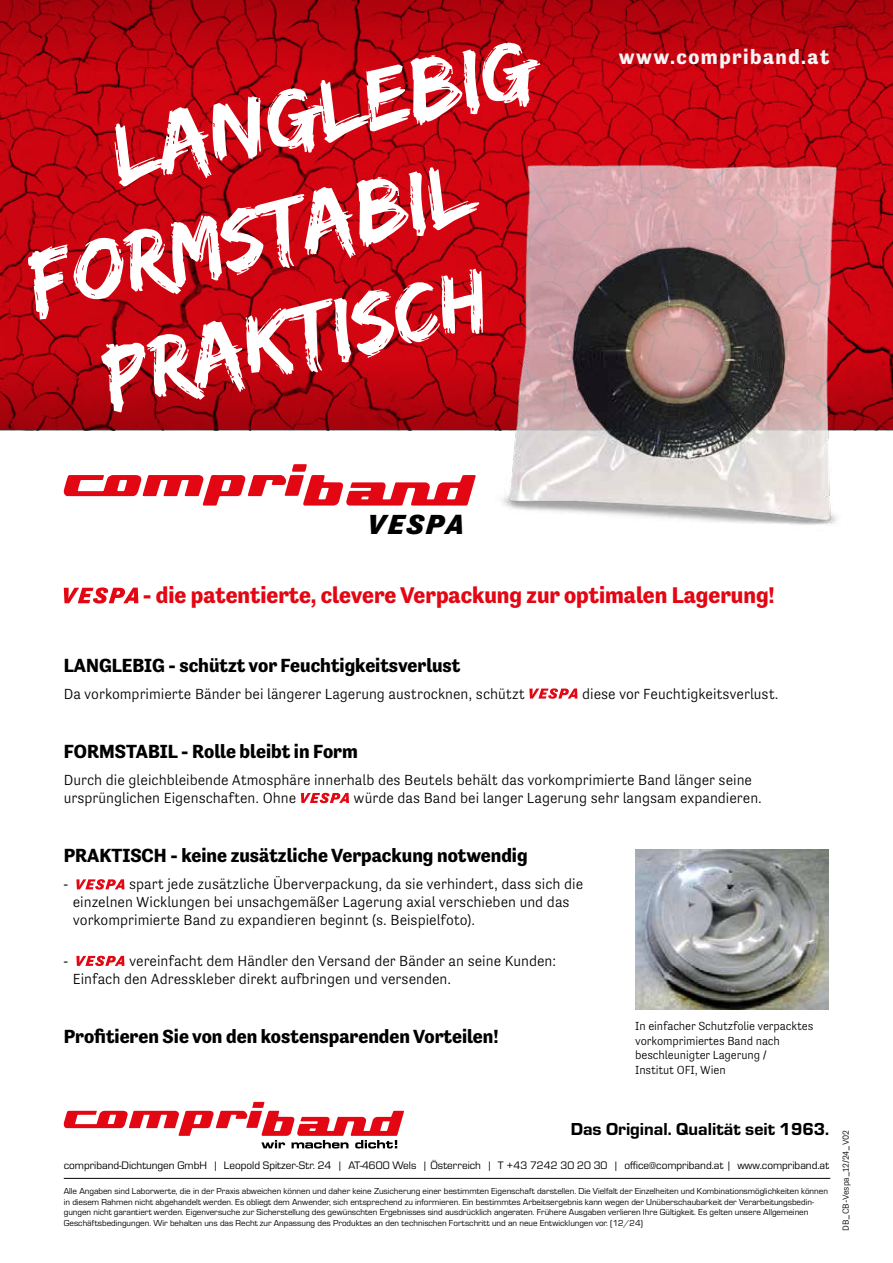
<style>
.page{position:relative;width:893px;height:1263px;background:#fff}
.page>*{position:absolute;margin:0;border:0;box-sizing:border-box;transform-origin:0 0}
.t1{font:90px "Edo SZ";color:#fff}
.t2{font:italic 900 28.35px "Tenso";letter-spacing:.09em;color:#000;scale:1.08 1}
.t3{font:700 23.25px "Tenso";color:#e30613}
.t4{font:700 21px "Tenso";letter-spacing:.07em;color:#fff}
.t5{font:700 19.5px "Tenso";color:#000}
.t6{font:18px "Eurostile Hea";color:#000}
.t7{font:300 15px/18px "Tenso";color:#000}
.t8{font:300 12px/14.4px "Tenso";letter-spacing:-.01em;color:#000}
.t9{font:11.25px "Eurostile";color:#000}
.t10{font:9px/10.8px "Eurostile";color:#000}
.t11{font:300 9px "Tenso";letter-spacing:-.01em;color:#000}
</style>
<div class="page">
<svg style="left:0;top:72px;width:893px;height:286px;fill:#d00511"></svg>
<hr style="left:64px;top:1178px;width:766px;height:1px;background:#000">
<svg style="left:64px;top:587px;width:74px;height:16px"></svg>
<svg style="left:529px;top:688px;width:48px;height:11px"></svg>
<svg style="left:301px;top:793px;width:48px;height:10px"></svg>
<svg style="left:76px;top:879px;width:48px;height:10px"></svg>
<svg style="left:76px;top:956px;width:48px;height:10px"></svg>
<img style="left:635px;top:849px;width:194px;height:160px">
<svg style="left:0;top:358px;width:893px;height:72px"></svg>
<svg style="left:0;top:0;width:893px;height:72px"></svg>
<img style="left:486px;top:146px;width:361px;height:379px">
<svg style="left:64px;top:1102px;width:340px;height:46px"></svg>
<svg style="left:64px;top:464px;width:412px;height:42px"></svg>
<h1 class="t1" style="left:102px;top:104px;width:431px;rotate:-12deg">LANGLEBIG</h1>
<h1 class="t1" style="left:19px;top:232px;width:454px;rotate:-12deg">FORMSTABIL</h1>
<h1 class="t1" style="left:94px;top:326px;width:391px;rotate:-12deg">PRAKTISCH</h1>
<h3 class="t4" style="left:619px;top:45px;width:212px">www.compriband.at</h3>
<h2 class="t2" style="left:367px;top:509px;width:91px">VESPA</h2>
<h3 class="t3" style="left:143px;top:582px;width:634px">- die patentierte, clevere Verpackung zur optimalen Lagerung!</h3>
<h3 class="t5" style="left:64px;top:654px;width:398px">LANGLEBIG - schützt vor Feuchtigkeitsverlust</h3>
<h3 class="t7" style="left:64px;top:684px;width:462px">Da vorkomprimierte Bänder bei längerer Lagerung austrocknen, schützt</h3>
<h3 class="t7" style="left:582px;top:684px;width:198px">diese vor Feuchtigkeitsverlust.</h3>
<h3 class="t5" style="left:64px;top:740px;width:296px">FORMSTABIL - Rolle bleibt in Form</h3>
<h3 class="t7" style="left:64px;top:771px;width:690px">Durch die gleichbleibende Atmosphäre innerhalb des Beutels behält das vorkomprimierte Band länger seine ursprünglichen Eigenschaften. Ohne</h3>
<h3 class="t7" style="left:354px;top:789px;width:410px">würde das Band bei langer Lagerung sehr langsam expandieren.</h3>
<h3 class="t5" style="left:64px;top:845px;width:465px">PRAKTISCH - keine zusätzliche Verpackung notwendig</h3>
<h3 class="t7" style="left:64px;top:875px;width:6px">-</h3>
<h3 class="t7" style="left:73px;top:875px;width:512px;text-indent:56px">spart jede zusätzliche Überverpackung, da sie verhindert, dass sich die einzelnen Wicklungen bei unsachgemäßer Lagerung axial verschieben und das vorkomprimierte Band zu expandieren beginnt (s. Beispielfoto).</h3>
<h3 class="t7" style="left:64px;top:952px;width:6px">-</h3>
<h3 class="t7" style="left:73px;top:952px;width:485px;text-indent:56px">vereinfacht dem Händler den Versand der Bänder an seine Kunden:<br>Einfach den Adresskleber direkt aufbringen und versenden.</h3>
<h3 class="t5" style="left:64px;top:1026px;width:436px">Profitieren Sie von den kostensparenden Vorteilen!</h3>
<h3 class="t8" style="left:635px;top:1019px;width:180px">In einfacher Schutzfolie verpacktes vorkomprimiertes Band nach beschleunigter Lagerung /<br>Institut OFI, Wien</h3>
<h3 class="t6" style="left:571px;top:1117px;width:260px">Das Original. Qualität seit 1963.</h3>
<p class="t9" style="left:64px;top:1158px;width:767px">compriband-Dichtungen GmbH | Leopold Spitzer-Str. 24 | AT-4600 Wels | Österreich | T +43 7242 30 20 30 | office@compriband.at | www.compriband.at</p>
<p class="t10" style="left:64px;top:1185px;width:766px">Alle Angaben sind Laborwerte, die in der Praxis abweichen können und daher keine Zusicherung einer bestimmten Eigenschaft darstellen. Die Vielfalt der Einzelheiten und Kombinationsmöglichkeiten können in diesem Rahmen nicht abgehandelt werden. Es obliegt dem Anwender, sich entsprechend zu informieren. Ein bestimmtes Arbeitsergebnis kann wegen der Unüberschaubarkeit der Verarbeitungsbedin&shy;gungen nicht garantiert werden. Eigenversuche zur Sicherstellung des gewünschten Ergebnisses sind ausdrücklich angeraten. Frühere Ausgaben verlieren Ihre Gültigkeit. Es gelten unsere Allgemeinen Geschäftsbedingungen. Wir behalten uns das Recht zur Anpassung des Produktes an den technischen Fortschritt und an neue Entwicklungen vor. (12/24)</p>
<p class="t11" style="left:841px;top:1231px;width:102px;rotate:-90deg">DB_CB-Vespa_12/24_V02</p>
</div>
